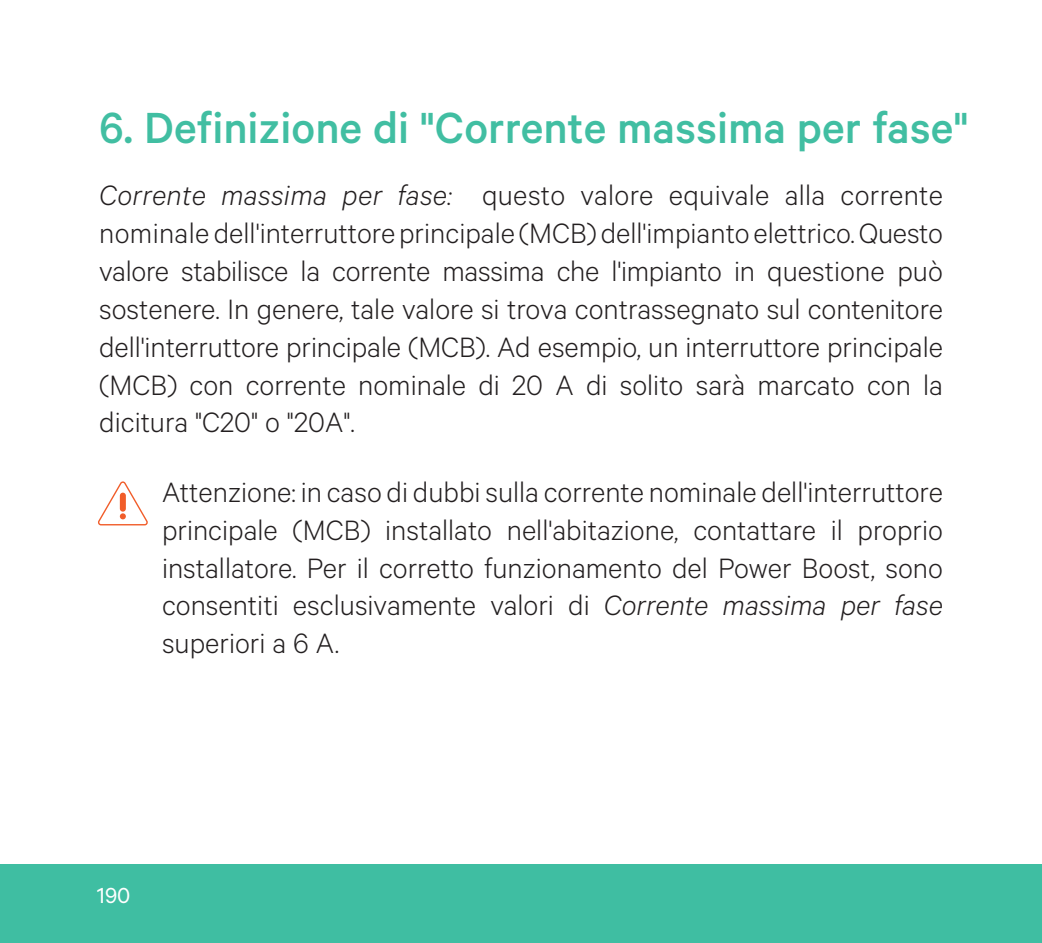
<style>
.page{position:relative;width:1042px;height:943px;background:#fff}
.page>*{position:absolute;margin:0;border:0;box-sizing:border-box;transform-origin:0 0}
.t1{font:500 49px "Calibre";color:#41bea2}
.t2{font:300 31.5px/37.8px "Calibre";color:#231f20;text-align:justify}
.t3{font:24.5px "Calibre";color:#fff}
.s1{font-style:italic}
</style>
<div class="page">
<div style="left:0;top:863px;width:1042px;height:80px;background:#3fbea2"></div>
<svg style="left:98px;top:481px;width:50px;height:45px"></svg>
<p class="t1" style="left:99px;top:99px;width:870px">6. Definizione di "Corrente massima per fase"</p>
<p class="t2" style="left:99px;top:175px;width:845px"><span class="s1">Corrente massima per fase:</span> questo valore equivale alla corrente nominale dell'interruttore principale (MCB) dell'impianto elettrico. Questo valore stabilisce la corrente massima che l'impianto in questione può sostenere. In genere, tale valore si trova contrassegnato sul contenitore dell'interruttore principale (MCB). Ad esempio, un interruttore principale (MCB) con corrente nominale di 20 A di solito sarà marcato con la dicitura "C20" o "20A".</p>
<p class="t2" style="left:162px;top:472px;width:782px">Attenzione: in caso di dubbi sulla corrente nominale dell'interruttore principale (MCB) installato nell'abitazione, contattare il proprio installatore. Per il corretto funzionamento del Power Boost, sono consentiti esclusivamente valori di <span class="s1">Corrente massima per fase </span>superiori a 6 A.</p>
<p class="t3" style="left:97px;top:880px;width:35px">190</p>
</div>
